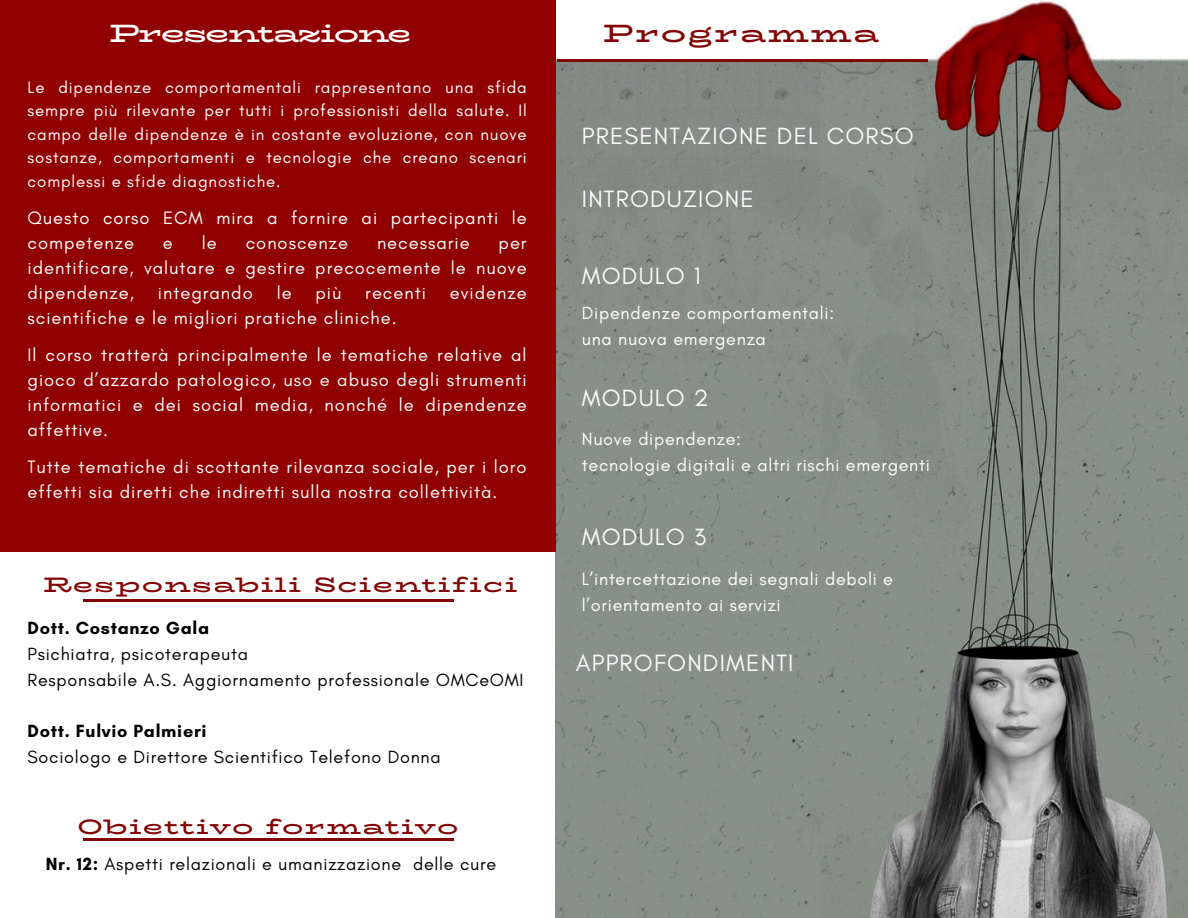
<style>
.page{position:relative;width:1188px;height:918px;background:#fff}
.page>*{position:absolute;margin:0;border:0;box-sizing:border-box;transform-origin:0 0}
.t1{font:700 25.05px "Bio Rhyme Expanded";letter-spacing:-.08em;color:#fff}
.t2{font:700 25.05px "Bio Rhyme Expanded";letter-spacing:.05em;color:#830606}
.t3{font:24px "Glacial Indifference";letter-spacing:.05em;color:#fafafa}
.t4{font:700 21px "Bio Rhyme Expanded";letter-spacing:.05em;color:#830606}
.t5{font:18.3px/24.9px "Glacial Indifference";letter-spacing:.055em;color:#fff}
.t6{font:18px "Glacial Indifference";letter-spacing:.04em;color:#000}
.t7{font:18px/25.8px "Glacial Indifference";letter-spacing:.04em;color:#fff}
.t8{font:700 18px "Glacial Indifference";letter-spacing:.04em;color:#000}
.t9{font:16.8px/23.4px "Glacial Indifference";letter-spacing:.055em;color:#fff;text-align:justify}
.s1{font-weight:700}
</style>
<div class="page">
<img style="left:556px;top:59px;width:82px;height:859px">
<div style="left:0;top:0;width:556px;height:552px;background:#910000"></div>
<img style="left:638px;top:62px;width:73px;height:856px">
<img style="left:810px;top:1px;width:378px;height:917px">
<img style="left:711px;top:62px;width:108px;height:856px">
<hr style="left:557px;top:59px;width:370px;height:3px;background:#830606">
<hr style="left:83px;top:600px;width:370px;height:2px;background:#830606">
<hr style="left:83px;top:839px;width:370px;height:2px;background:#830606">
<p class="t1" style="left:109px;top:14px;width:304px">Presentazione</p>
<p class="t9" style="left:28px;top:76px;width:501px">Le dipendenze comportamentali rappresentano una sfida sempre più rilevante per tutti i professionisti della salute. Il campo delle dipendenze è in costante evoluzione, con nuove sostanze, comportamenti e tecnologie che creano scenari complessi e sfide diagnostiche.</p>
<p class="t5" style="left:28px;top:205px;width:501px">Questo corso ECM mira a fornire ai partecipanti le competenze</p>
<p class="t5" style="left:163px;top:230px;width:11px">e</p>
<p class="t5" style="left:202px;top:230px;width:16px">le</p>
<p class="t5" style="left:246px;top:230px;width:104px">conoscenze</p>
<p class="t5" style="left:377px;top:230px;width:94px">necessarie</p>
<p class="t5" style="left:28px;top:230px;width:501px;text-align:justify;text-indent:471px">per identificare, valutare e gestire precocemente le nuove dipendenze,</p>
<p class="t5" style="left:158px;top:280px;width:96px">integrando</p>
<p class="t5" style="left:277px;top:280px;width:16px">le</p>
<p class="t5" style="left:316px;top:280px;width:27px">più</p>
<p class="t5" style="left:365px;top:280px;width:62px">recenti</p>
<p class="t5" style="left:450px;top:280px;width:78px">evidenze</p>
<p class="t5" style="left:28px;top:305px;width:371px">scientifiche e le migliori pratiche cliniche.</p>
<p class="t5" style="left:28px;top:342px;width:501px;text-align:justify">Il corso tratterà principalmente le tematiche relative al gioco d’azzardo patologico, uso e abuso degli strumenti informatici e dei social media, nonché le dipendenze affettive.</p>
<p class="t5" style="left:28px;top:454px;width:501px">Tutte tematiche di scottante rilevanza sociale, per i loro effetti sia diretti che indiretti sulla nostra collettività.</p>
<h2 class="t4" style="left:43px;top:568px;width:476px">Responsabili Scientifici</h2>
<h2 class="t8" style="left:28px;top:617px;width:183px">Dott. Costanzo Gala</h2>
<p class="t6" style="left:28px;top:643px;width:222px">Psichiatra, psicoterapeuta</p>
<p class="t6" style="left:28px;top:669px;width:498px">Responsabile A.S. Aggiornamento professionale OMCeOMI</p>
<p class="t8" style="left:28px;top:720px;width:181px">Dott. Fulvio Palmieri</p>
<p class="t6" style="left:28px;top:746px;width:415px">Sociologo e Direttore Scientifico Telefono Donna</p>
<p class="t4" style="left:78px;top:810px;width:382px">Obiettivo formativo</p>
<h3 class="t6" style="left:46px;top:853px;width:452px"><span class="s1">Nr. 12:</span> Aspetti relazionali e umanizzazione delle cure</h3>
<h1 class="t2" style="left:603px;top:14px;width:278px">Programma</h1>
<p class="t3" style="left:582px;top:121px;width:333px">PRESENTAZIONE DEL CORSO</p>
<p class="t3" style="left:582px;top:184px;width:173px">INTRODUZIONE</p>
<h1 class="t3" style="left:582px;top:261px;width:120px">MODULO 1</h1>
<h1 class="t7" style="left:582px;top:300px;width:254px">Dipendenze comportamentali:</h1>
<p class="t7" style="left:582px;top:326px;width:185px">una nuova emergenza</p>
<h1 class="t3" style="left:582px;top:383px;width:128px">MODULO 2</h1>
<p class="t7" style="left:582px;top:426px;width:161px">Nuove dipendenze:</p>
<h1 class="t7" style="left:582px;top:452px;width:350px">tecnologie digitali e altri rischi emergenti</h1>
<p class="t3" style="left:582px;top:522px;width:126px">MODULO 3</p>
<p class="t7" style="left:582px;top:566px;width:313px">L’intercettazione dei segnali deboli e l’orientamento ai servizi</p>
<p class="t3" style="left:576px;top:648px;width:219px">APPROFONDIMENTI</p>
</div>
